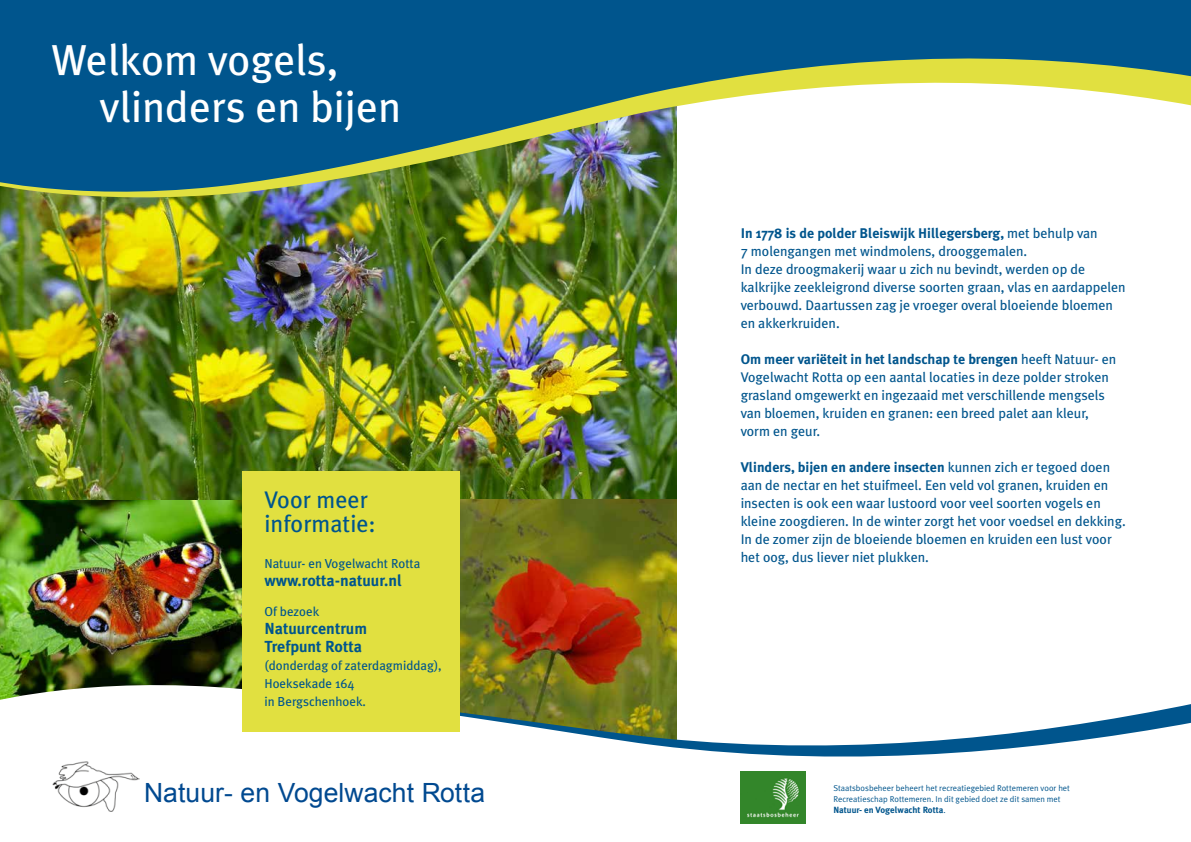
<style>
.page{position:relative;width:1191px;height:842px;background:#fff}
.page>*{position:absolute;margin:0;border:0;box-sizing:border-box;transform-origin:0 0}
.t1{font:43.3px/46.5px "Meta Plus";color:#fff}
.t2{font:26.5px "Arial";letter-spacing:.005em;color:#004990}
.t3{font:24px/24px "Meta Plus";color:#00558d}
.t4{font:700 16px/18px "Meta Plus";color:#00558d}
.t5{font:14px/18px "Meta Plus";color:#00558d}
.t6{font:13px/18px "Meta Plus";color:#00558d}
.t7{font:700 9px "Meta Plus";color:#00558d}
.t8{font:8.5px/10.7px "Meta Plus Normal";color:#00558d}
.s1{font-weight:700}
.s2{font-family:"Meta Plus Normal";font-weight:400;font-size:8.5px}
</style>
<div class="page">
<img style="left:0;top:206px;width:676px;height:294px">
<img style="left:0;top:500px;width:242px;height:177px">
<img style="left:459px;top:499px;width:217px;height:178px">
<img style="left:0;top:202px;width:677px;height:4px">
<svg style="left:0;top:0;width:1191px;height:202px;fill:#00558d"></svg>
<svg style="left:0;top:677px;width:1191px;height:147px"></svg>
<div style="left:242px;top:471px;width:217px;height:260px;background:#e1e040"></div>
<img style="left:52px;top:762px;width:87px;height:49px">
<img style="left:740px;top:771px;width:65px;height:52px">
<h1 class="t1" style="left:100px;top:37px;width:303px;text-indent:-49px">Welkom vogels, vlinders en bijen</h1>
<h3 class="t3" style="left:264px;top:488px;width:113px">Voor meer informatie:</h3>
<p class="t6" style="left:264px;top:555px;width:157px">Natuur- en Vogelwacht Rotta</p>
<p class="t4" style="left:264px;top:572px;width:139px">www.rotta-natuur.nl</p>
<p class="t6" style="left:264px;top:603px;width:56px">Of bezoek</p>
<p class="t4" style="left:264px;top:620px;width:104px">Natuurcentrum<br>Trefpunt Rotta</p>
<p class="t6" style="left:264px;top:657px;width:179px">(donderdag of zaterdagmiddag),<br>Hoeksekade 164<br>in Bergschenhoek.</p>
<p class="t5" style="left:740px;top:224px;width:386px"><span class="s1">In 1778 is de polder Bleiswijk Hillegersberg,</span> met behulp van<br>7 molengangen met windmolens, drooggemalen.<br>In deze droogmakerij waar u zich nu bevindt, werden op de kalkrijke zeekleigrond diverse soorten graan, vlas en aardappelen verbouwd. Daartussen zag je vroeger overal bloeiende bloemen en akkerkruiden.</p>
<p class="t5" style="left:740px;top:350px;width:377px"><span class="s1">Om meer variëteit in het landschap te brengen</span> heeft Natuur- en Vogelwacht Rotta op een aantal locaties in deze polder stroken grasland omgewerkt en ingezaaid met verschillende mengsels van bloemen, kruiden en granen: een breed palet aan kleur, vorm en geur.</p>
<p class="t5" style="left:740px;top:458px;width:386px"><span class="s1">Vlinders, bijen en andere insecten</span> kunnen zich er tegoed doen aan de nectar en het stuifmeel. Een veld vol granen, kruiden en insecten is ook een waar lustoord voor veel soorten vogels en kleine zoogdieren. In de winter zorgt het voor voedsel en dekking.<br>In de zomer zijn de bloeiende bloemen en kruiden een lust voor het oog, dus liever niet plukken.</p>
<h2 class="t2" style="left:144px;top:775px;width:342px">Natuur- en Vogelwacht Rotta</h2>
<p class="t8" style="left:833px;top:783px;width:238px">Staatsbosbeheer beheert het recreatiegebied Rottemeren voor het<br>Recreatieschap Rottemeren. In dit gebied doet ze dit samen met</p>
<p class="t7" style="left:833px;top:804px;width:114px">Natuur- en Vogelwacht Rotta<span class="s2">.</span></p>
</div>
